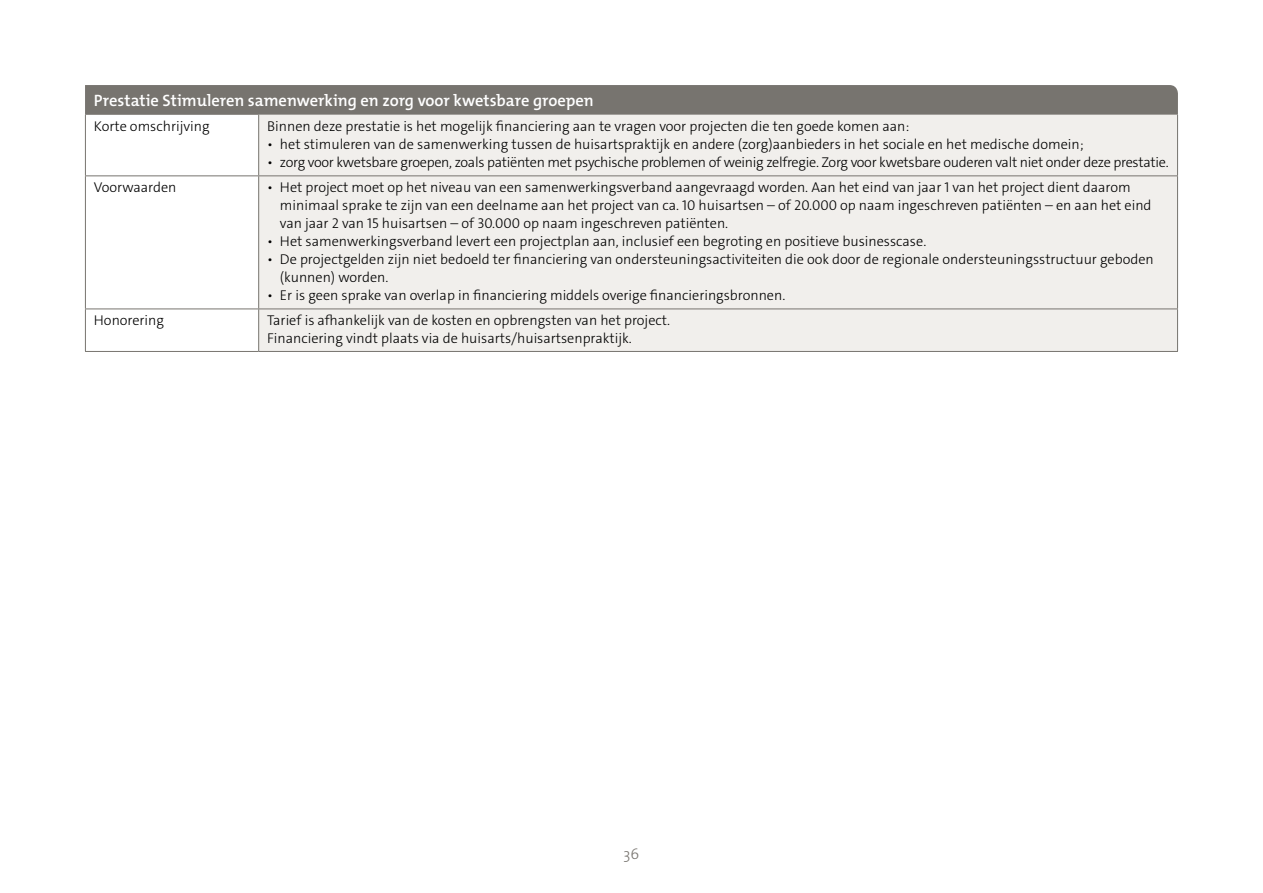
<style>
.page{position:relative;width:1263px;height:893px;background:#fff}
.page>*{position:absolute;margin:0;border:0;box-sizing:border-box;transform-origin:0 0}
.t1{font:600 16.5px "The Mix Os F";color:#fff}
.t2{font:300 15px "The Mix Os F";color:#77746f}
.t3{font:300 14.25px/18px "The Sans C4 s";color:#000}
.t4{font:300 14.25px "The Sans C4 s";letter-spacing:-.02em;color:#000}
</style>
<div class="page">
<div style="left:85px;top:85px;width:1093px;height:30px;background:#77746f"></div>
<div style="left:259px;top:115px;width:918px;height:236px;background:#f1efec"></div>
<hr style="left:85px;top:115px;width:1px;height:60px;background:#77746f">
<hr style="left:258px;top:115px;width:1px;height:60px;background:#77746f">
<hr style="left:1177px;top:115px;width:1px;height:60px;background:#77746f">
<hr style="left:85px;top:176px;width:1px;height:133px;background:#77746f">
<hr style="left:85px;top:309px;width:1px;height:42px;background:#77746f">
<hr style="left:85px;top:175px;width:174px;height:1px;background:#77746f">
<hr style="left:85px;top:309px;width:174px;height:1px;background:#77746f">
<hr style="left:85px;top:351px;width:174px;height:1px;background:#77746f">
<hr style="left:258px;top:176px;width:1px;height:133px;background:#77746f">
<hr style="left:258px;top:309px;width:1px;height:42px;background:#77746f">
<hr style="left:259px;top:175px;width:919px;height:1px;background:#77746f">
<hr style="left:1177px;top:176px;width:1px;height:133px;background:#77746f">
<hr style="left:1177px;top:309px;width:1px;height:42px;background:#77746f">
<hr style="left:259px;top:309px;width:919px;height:1px;background:#77746f">
<hr style="left:259px;top:351px;width:919px;height:1px;background:#77746f">
<p class="t1" style="left:94px;top:90px;width:501px">Prestatie Stimuleren samenwerking en zorg voor kwetsbare groepen</p>
<p class="t3" style="left:94px;top:118px;width:117px">Korte omschrijving</p>
<p class="t3" style="left:267px;top:118px;width:644px">Binnen deze prestatie is het mogelijk financiering aan te vragen voor projecten die ten goede komen aan:</p>
<p class="t3" style="left:267px;top:136px;width:818px">• het stimuleren van de samenwerking tussen de huisartspraktijk en andere (zorg)aanbieders in het sociale en het medische domein;</p>
<p class="t4" style="left:267px;top:153px;width:903px">• zorg voor kwetsbare groepen, zoals patiënten met psychische problemen of weinig zelfregie. Zorg voor kwetsbare ouderen valt niet onder deze prestatie.</p>
<p class="t3" style="left:94px;top:179px;width:84px">Voorwaarden</p>
<p class="t3" style="left:280px;top:179px;width:873px;text-indent:-13px">• Het project moet op het niveau van een samenwerkingsverband aangevraagd worden. Aan het eind van jaar 1 van het project dient daarom minimaal sprake te zijn van een deelname aan het project van ca. 10 huisartsen – of 20.000 op naam ingeschreven patiënten – en aan het eind van jaar 2 van 15 huisartsen – of 30.000 op naam ingeschreven patiënten.</p>
<p class="t3" style="left:267px;top:233px;width:661px">• Het samenwerkingsverband levert een projectplan aan, inclusief een begroting en positieve businesscase.</p>
<p class="t3" style="left:280px;top:251px;width:875px;text-indent:-13px">• De projectgelden zijn niet bedoeld ter financiering van ondersteuningsactiviteiten die ook door de regionale ondersteuningsstructuur geboden (kunnen) worden.</p>
<p class="t3" style="left:267px;top:287px;width:520px">• Er is geen sprake van overlap in financiering middels overige financieringsbronnen.</p>
<p class="t3" style="left:94px;top:312px;width:72px">Honorering</p>
<p class="t3" style="left:267px;top:312px;width:405px;line-height:17.4px">Tarief is afhankelijk van de kosten en opbrengsten van het project.<br>Financiering vindt plaats via de huisarts/huisartsenpraktijk.</p>
<p class="t2" style="left:624px;top:844px;width:17px">36</p>
</div>
